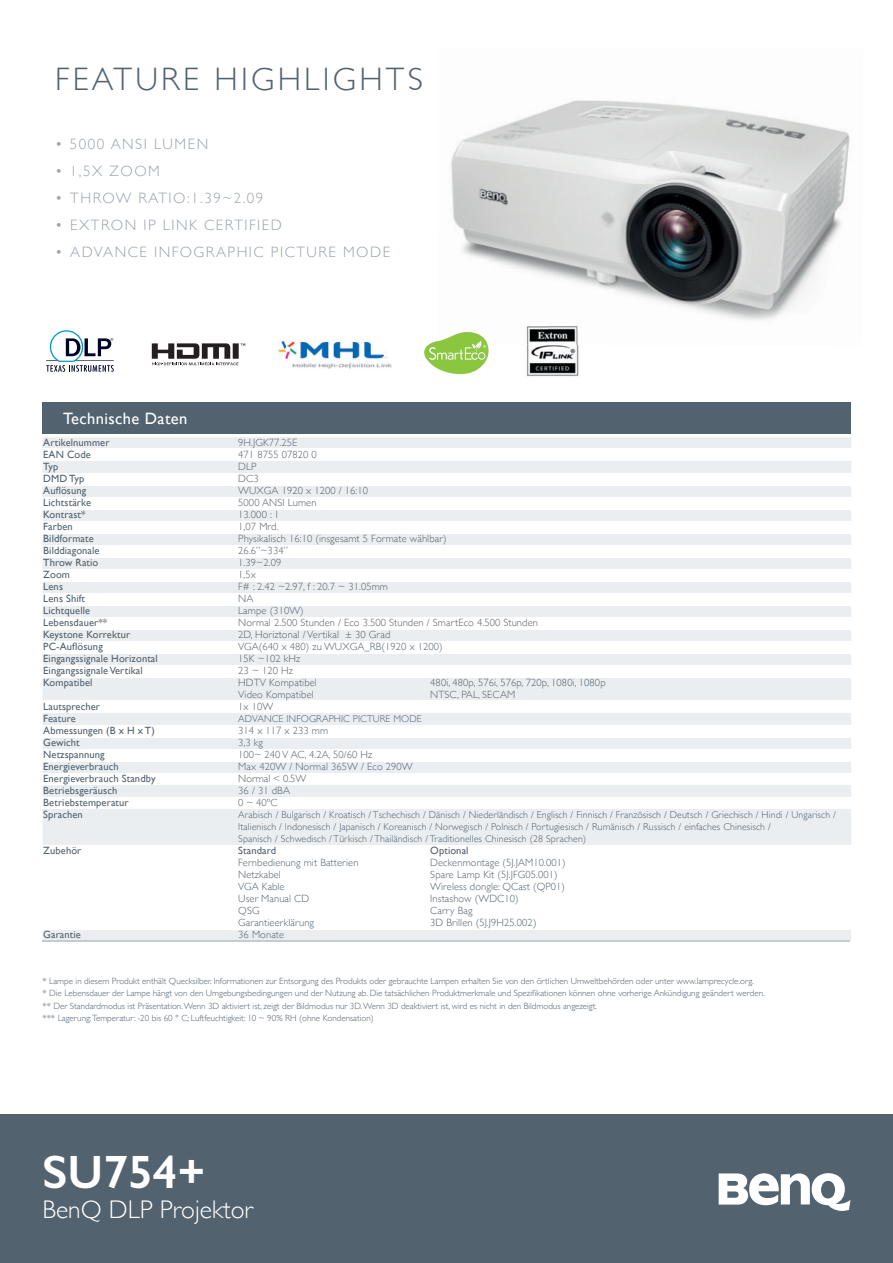
<style>
.page{position:relative;width:893px;height:1263px;background:#fff}
.page>*{position:absolute;margin:0;border:0;box-sizing:border-box;transform-origin:0 0}
.t1{font:600 46.95px "Gill Sans";color:#fff}
.t2{font:300 32.4px "Gill Sans";letter-spacing:.1em;color:#52626f}
.t3{font:300 25.5px "Gill Sans";color:#fff}
.t4{font:16.5px "Gill Sans";letter-spacing:.025em;color:#fff}
.t5{font:300 15px "Gill Sans";letter-spacing:.1em;color:#9aa2ad}
.t6{font:300 10.5px "Gill Sans";letter-spacing:.01em;color:#52626f}
.t7{font:10.5px "Gill Sans";letter-spacing:.01em;color:#52626f}
.t8{font:300 9.9px/12px "Gill Sans";letter-spacing:.01em;color:#52626f}
.t9{font:300 9px/12.5px "Gill Sans";color:#52626f}
</style>
<div class="page">
<div style="left:0;top:1115px;width:893px;height:148px;background:#52626f"></div>
<svg style="left:719px;top:1173px;width:131px;height:38px"></svg>
<img style="left:451px;top:100px;width:399px;height:221px">
<div style="left:43px;top:402px;width:808px;height:31px;background:#52626f"></div>
<svg style="left:424px;top:332px;width:65px;height:43px"></svg>
<svg style="left:152px;top:343px;width:93px;height:22px"></svg>
<img style="left:278px;top:340px;width:113px;height:29px">
<img style="left:526px;top:326px;width:53px;height:51px">
<svg style="left:46px;top:330px;width:68px;height:42px"></svg>
<div style="left:43px;top:437px;width:808px;height:504px;background:#ebeef0"></div>
<hr style="left:43px;top:941px;width:807px;height:1px;background:#c4ccd2">
<div style="left:43px;top:473px;width:817px;height:13px;background:#fff"></div>
<div style="left:43px;top:448px;width:817px;height:13px;background:#fff"></div>
<div style="left:43px;top:545px;width:817px;height:13px;background:#fff"></div>
<div style="left:43px;top:617px;width:817px;height:13px;background:#fff"></div>
<div style="left:43px;top:521px;width:817px;height:13px;background:#fff"></div>
<div style="left:43px;top:593px;width:817px;height:13px;background:#fff"></div>
<div style="left:43px;top:665px;width:817px;height:13px;background:#fff"></div>
<div style="left:43px;top:497px;width:817px;height:13px;background:#fff"></div>
<div style="left:43px;top:569px;width:817px;height:13px;background:#fff"></div>
<div style="left:43px;top:641px;width:817px;height:13px;background:#fff"></div>
<div style="left:41px;top:700px;width:817px;height:13px;background:#fff"></div>
<div style="left:41px;top:845px;width:817px;height:72px;background:#fff"></div>
<div style="left:41px;top:797px;width:817px;height:12px;background:#fff"></div>
<div style="left:41px;top:773px;width:817px;height:12px;background:#fff"></div>
<div style="left:41px;top:749px;width:817px;height:13px;background:#fff"></div>
<div style="left:41px;top:857px;width:817px;height:72px;background:#fff"></div>
<div style="left:41px;top:725px;width:817px;height:12px;background:#fff"></div>
<h2 class="t2" style="left:55px;top:54px;width:369px">FEATURE HIGHLIGHTS</h2>
<h3 class="t5" style="left:55px;top:132px;width:154px">• 5000 ANSI LUMEN</h3>
<h3 class="t5" style="left:55px;top:159px;width:106px">• 1,5X ZOOM</h3>
<h3 class="t5" style="left:55px;top:186px;width:210px">• THROW RATIO:1.39~2.09</h3>
<h3 class="t5" style="left:55px;top:213px;width:228px">• EXTRON IP LINK CERTIFIED</h3>
<h3 class="t5" style="left:55px;top:240px;width:336px">• ADVANCE INFOGRAPHIC PICTURE MODE</h3>
<h3 class="t4" style="left:63px;top:408px;width:126px">Technische Daten</h3>
<p class="t7" style="left:43px;top:437px;width:68px">Artikelnummer</p>
<p class="t6" style="left:238px;top:435px;width:61px">9H.JGK77.25E</p>
<p class="t7" style="left:43px;top:449px;width:49px">EAN Code</p>
<p class="t6" style="left:238px;top:447px;width:80px">471 8755 07820 0</p>
<p class="t7" style="left:43px;top:461px;width:17px">Typ</p>
<p class="t6" style="left:238px;top:459px;width:20px">DLP</p>
<p class="t7" style="left:43px;top:473px;width:43px">DMD Typ</p>
<p class="t6" style="left:238px;top:471px;width:22px">DC3</p>
<p class="t7" style="left:43px;top:485px;width:45px">Auflösung</p>
<p class="t6" style="left:238px;top:483px;width:131px">WUXGA 1920 x 1200 / 16:10</p>
<p class="t7" style="left:43px;top:497px;width:49px">Lichtstärke</p>
<p class="t6" style="left:238px;top:495px;width:80px">5000 ANSI Lumen</p>
<p class="t7" style="left:43px;top:509px;width:44px">Kontrast*</p>
<p class="t6" style="left:238px;top:507px;width:43px">13.000 : 1</p>
<p class="t7" style="left:43px;top:521px;width:31px">Farben</p>
<p class="t6" style="left:238px;top:519px;width:42px">1,07 Mrd.</p>
<p class="t7" style="left:43px;top:533px;width:52px">Bildformate</p>
<p class="t6" style="left:238px;top:531px;width:210px">Physikalisch 16:10 (insgesamt 5 Formate wählbar)</p>
<p class="t7" style="left:43px;top:545px;width:58px">Bilddiagonale</p>
<p class="t6" style="left:238px;top:543px;width:51px">26.6’’~334’’</p>
<p class="t7" style="left:43px;top:557px;width:57px">Throw Ratio</p>
<p class="t6" style="left:238px;top:555px;width:44px">1.39~2.09</p>
<p class="t7" style="left:43px;top:569px;width:28px">Zoom</p>
<p class="t6" style="left:238px;top:567px;width:19px">1,5x</p>
<p class="t7" style="left:43px;top:581px;width:21px">Lens</p>
<p class="t6" style="left:238px;top:579px;width:151px">F# : 2.42 ~2.97, f : 20.7 ~ 31.05mm</p>
<p class="t7" style="left:43px;top:593px;width:43px">Lens Shift</p>
<p class="t6" style="left:238px;top:591px;width:17px">NA</p>
<p class="t7" style="left:43px;top:605px;width:48px">Lichtquelle</p>
<p class="t6" style="left:238px;top:603px;width:67px">Lampe (310W)</p>
<p class="t7" style="left:43px;top:617px;width:66px">Lebensdauer**</p>
<p class="t6" style="left:238px;top:615px;width:301px">Normal 2.500 Stunden / Eco 3.500 Stunden / SmartEco 4.500 Stunden</p>
<p class="t7" style="left:43px;top:629px;width:89px">Keystone Korrektur</p>
<p class="t6" style="left:238px;top:627px;width:154px">2D, Horiztonal / Vertikal ± 30 Grad</p>
<p class="t7" style="left:43px;top:641px;width:61px">PC-Auflösung</p>
<p class="t6" style="left:238px;top:639px;width:206px">VGA(640 x 480) zu WUXGA_RB(1920 x 1200)</p>
<p class="t7" style="left:43px;top:653px;width:116px">Eingangssignale Horizontal</p>
<p class="t6" style="left:238px;top:651px;width:63px">15K ~102 kHz</p>
<p class="t7" style="left:43px;top:665px;width:101px">Eingangssignale Vertikal</p>
<p class="t6" style="left:238px;top:663px;width:56px">23 ~ 120 Hz</p>
<p class="t7" style="left:43px;top:677px;width:51px">Kompatibel</p>
<p class="t6" style="left:238px;top:675px;width:80px">HDTV Kompatibel</p>
<p class="t6" style="left:430px;top:675px;width:177px">480i, 480p, 576i, 576p, 720p, 1080i, 1080p</p>
<p class="t6" style="left:238px;top:687px;width:77px">Video Kompatibel</p>
<p class="t6" style="left:430px;top:687px;width:87px">NTSC, PAL, SECAM</p>
<p class="t7" style="left:43px;top:701px;width:58px">Lautsprecher</p>
<p class="t6" style="left:238px;top:699px;width:37px">1x 10W</p>
<p class="t7" style="left:43px;top:713px;width:34px">Feature</p>
<p class="t8" style="left:238px;top:713px;width:185px">ADVANCE INFOGRAPHIC PICTURE MODE</p>
<p class="t7" style="left:43px;top:725px;width:113px">Abmessungen (B x H x T)</p>
<p class="t6" style="left:238px;top:723px;width:91px">314 x 117 x 233 mm</p>
<p class="t7" style="left:43px;top:737px;width:38px">Gewicht</p>
<p class="t6" style="left:238px;top:735px;width:26px">3,3 kg</p>
<p class="t7" style="left:43px;top:749px;width:63px">Netzspannung</p>
<p class="t6" style="left:238px;top:747px;width:136px">100~ 240 V AC, 4.2A, 50/60 Hz</p>
<p class="t7" style="left:43px;top:761px;width:77px">Energieverbrauch</p>
<p class="t6" style="left:238px;top:759px;width:176px">Max 420W / Normal 365W / Eco 290W</p>
<p class="t7" style="left:43px;top:773px;width:114px">Energieverbrauch Standby</p>
<p class="t6" style="left:238px;top:771px;width:70px">Normal &lt; 0.5W</p>
<p class="t7" style="left:43px;top:785px;width:76px">Betriebsgeräusch</p>
<p class="t6" style="left:238px;top:783px;width:53px">36 / 31 dBA</p>
<p class="t7" style="left:43px;top:797px;width:87px">Betriebstemperatur</p>
<p class="t6" style="left:238px;top:795px;width:41px">0 ~ 40ºC</p>
<p class="t7" style="left:43px;top:809px;width:41px">Sprachen</p>
<p class="t8" style="left:238px;top:809px;width:599px">Arabisch / Bulgarisch / Kroatisch / Tschechisch / Dänisch / Niederländisch / Englisch / Finnisch / Französisch / Deutsch / Griechisch / Hindi / Ungarisch /<br>Italienisch / Indonesisch / Japanisch / Koreanisch / Norwegisch / Polnisch / Portugiesisch / Rumänisch / Russisch / einfaches Chinesisch /<br>Spanisch / Schwedisch / Türkisch / Thailändisch / Traditionelles Chinesisch (28 Sprachen)</p>
<p class="t7" style="left:43px;top:845px;width:40px">Zubehör</p>
<p class="t7" style="left:238px;top:845px;width:39px">Standard</p>
<p class="t7" style="left:430px;top:845px;width:40px">Optional</p>
<p class="t6" style="left:238px;top:855px;width:122px">Fernbedienung mit Batterien</p>
<p class="t6" style="left:430px;top:855px;width:137px">Deckenmontage (5J.JAM10.001)</p>
<p class="t6" style="left:238px;top:867px;width:44px">Netzkabel</p>
<p class="t6" style="left:430px;top:867px;width:129px">Spare Lamp Kit (5J.JFG05.001)</p>
<p class="t6" style="left:238px;top:879px;width:48px">VGA Kable</p>
<p class="t6" style="left:430px;top:879px;width:136px">Wireless dongle: QCast (QP01)</p>
<p class="t6" style="left:238px;top:891px;width:72px">User Manual CD</p>
<p class="t6" style="left:430px;top:891px;width:90px">Instashow (WDC10)</p>
<p class="t6" style="left:238px;top:903px;width:23px">QSG</p>
<p class="t6" style="left:430px;top:903px;width:44px">Carry Bag</p>
<p class="t6" style="left:238px;top:915px;width:77px">Garantieerklärung</p>
<p class="t6" style="left:430px;top:915px;width:108px">3D Brillen (5J.J9H25.002)</p>
<p class="t7" style="left:43px;top:929px;width:39px">Garantie</p>
<p class="t6" style="left:238px;top:927px;width:47px">36 Monate</p>
<p class="t9" style="left:43px;top:974px;width:724px">* Lampe in diesem Produkt enthält Quecksilber. Informationen zur Entsorgung des Produkts oder gebrauchte Lampen erhalten Sie von den örtlichen Umweltbehörden oder unter www.lamprecycle.org.<br>* Die Lebensdauer der Lampe hängt von den Umgebungsbedingungen und der Nutzung ab. Die tatsächlichen Produktmerkmale und Spezifikationen können ohne vorherige Ankündigung geändert werden. ** Der Standardmodus ist Präsentation. Wenn 3D aktiviert ist, zeigt der Bildmodus nur 3D. Wenn 3D deaktiviert ist, wird es nicht in den Bildmodus angezeigt.<br>*** Lagerung:Temperatur: -20 bis 60 ° C; Luftfeuchtigkeit: 10 ~ 90% RH (ohne Kondensation)</p>
<h1 class="t1" style="left:43px;top:1143px;width:164px">SU754+</h1>
<h3 class="t3" style="left:43px;top:1189px;width:212px">BenQ DLP Projektor</h3>
</div>
